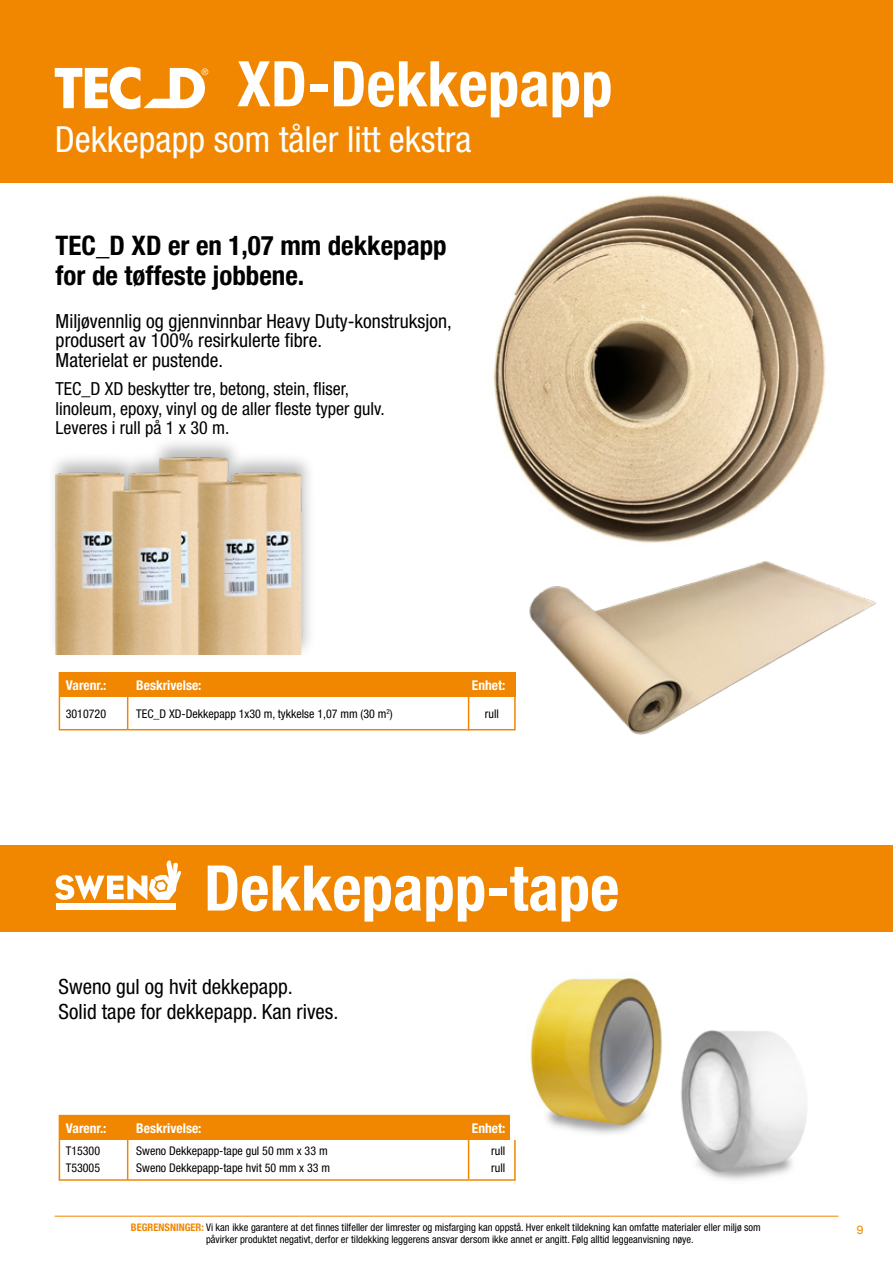
<style>
.page{position:relative;width:893px;height:1263px;background:#fff}
.page>*{position:absolute;margin:0;border:0;box-sizing:border-box;transform-origin:0 0}
.t1{font:700 condensed 63px "Helvetica Neue";color:#fff}
.t2{font:condensed 36px "Helvetica Neue";color:#fff}
.t3{font:700 condensed 27px/30px "Helvetica Neue";color:#000}
.t4{font:condensed 21px/25.5px "Helvetica Neue";color:#000}
.t5{font:condensed 19.5px/19.5px "Helvetica Neue";color:#000}
.t6{font:condensed 18px/19.5px "Helvetica Neue";color:#000}
.t7{font:700 condensed 13.5px "Helvetica Neue";color:#fff}
.t8{font:condensed 12px "Helvetica Neue";color:#000}
.t9{font:12px "Helvetica Neue";color:#f18700}
.t10{font:condensed 10.5px "Helvetica Neue";color:#000}
.s1{font-weight:700;color:#f18700}
</style>
<div class="page">
<hr style="left:55px;top:1216px;width:783px;height:1px;background:#f18700">
<div style="left:0;top:0;width:893px;height:183px;background:#f18700"></div>
<svg style="left:55px;top:67px;width:153px;height:42px"></svg>
<img style="left:493px;top:195px;width:333px;height:334px">
<img style="left:529px;top:529px;width:347px;height:206px">
<div style="left:47px;top:435px;width:269px;height:223px;background:#000;opacity:.27"></div>
<img style="left:56px;top:435px;width:260px;height:220px">
<div style="left:59px;top:672px;width:457px;height:58px;background:#fff;border:2px solid #f18700"></div>
<div style="left:59px;top:672px;width:457px;height:24px;background:#f18700"></div>
<hr style="left:127px;top:679px;width:1px;height:50px;background:#f18700">
<hr style="left:468px;top:681px;width:1px;height:49px;background:#f18700">
<div style="left:59px;top:1115px;width:457px;height:24px;background:#f18700"></div>
<hr style="left:127px;top:1121px;width:1px;height:59px;background:#f18700">
<hr style="left:468px;top:1127px;width:1px;height:52px;background:#f18700">
<div style="left:0;top:845px;width:893px;height:87px;background:#f18700"></div>
<div style="left:56px;top:903px;width:120px;height:7px;background:#fff"></div>
<svg style="left:55px;top:860px;width:126px;height:40px"></svg>
<img style="left:511px;top:978px;width:151px;height:161px">
<img style="left:681px;top:1030px;width:126px;height:150px">
<h1 class="t1" style="left:237px;top:46px;width:377px">XD-Dekkepapp</h1>
<h2 class="t2" style="left:55px;top:118px;width:418px">Dekkepapp som tåler litt ekstra</h2>
<h3 class="t3" style="left:56px;top:230px;width:393px">TEC_D XD er en 1,07 mm dekkepapp for de tøffeste jobbene.</h3>
<h3 class="t5" style="left:56px;top:311px;width:398px">Miljøvennlig og gjennvinnbar Heavy Duty-konstruksjon, produsert av 100% resirkulerte fibre.<br>Materielat er pustende.</h3>
<h3 class="t6" style="left:56px;top:379px;width:331px">TEC_D XD beskytter tre, betong, stein, fliser, linoleum, epoxy, vinyl og de aller fleste typer gulv.<br>Leveres i rull på 1 x 30 m.</h3>
<p class="t7" style="left:66px;top:677px;width:42px">Varenr.:</p>
<p class="t7" style="left:136px;top:677px;width:67px">Beskrivelse:</p>
<p class="t7" style="left:472px;top:677px;width:35px">Enhet:</p>
<p class="t8" style="left:66px;top:707px;width:42px">3010720</p>
<p class="t8" style="left:136px;top:707px;width:258px">TEC_D XD-Dekkepapp 1x30 m, tykkelse 1,07 mm (30 m<sup>2</sup>)</p>
<p class="t8" style="left:485px;top:707px;width:16px">rull</p>
<h1 class="t1" style="left:204px;top:850px;width:417px">Dekkepapp-tape</h1>
<h3 class="t4" style="left:59px;top:973px;width:281px">Sweno gul og hvit dekkepapp.<br>Solid tape for dekkepapp. Kan rives.</h3>
<p class="t7" style="left:66px;top:1120px;width:42px">Varenr.:</p>
<p class="t7" style="left:136px;top:1120px;width:67px">Beskrivelse:</p>
<p class="t7" style="left:472px;top:1120px;width:35px">Enhet:</p>
<p class="t8" style="left:66px;top:1144px;width:36px">T15300</p>
<p class="t8" style="left:136px;top:1144px;width:193px">Sweno Dekkepapp-tape gul 50 mm x 33 m</p>
<p class="t8" style="left:491px;top:1144px;width:16px">rull</p>
<p class="t8" style="left:66px;top:1160px;width:36px">T53005</p>
<p class="t8" style="left:136px;top:1160px;width:195px">Sweno Dekkepapp-tape hvit 50 mm x 33 m</p>
<p class="t8" style="left:491px;top:1160px;width:16px">rull</p>
<p class="t10" style="left:131px;top:1221px;width:631px"><span class="s1">BEGRENSNINGER:</span> Vi kan ikke garantere at det finnes tilfeller der limrester og misfarging kan oppstå. Hver enkelt tildekning kan omfatte materialer eller miljø som</p>
<p class="t9" style="left:857px;top:1221px;width:8px">9</p>
<p class="t10" style="left:206px;top:1233px;width:489px">påvirker produktet negativt, derfor er tildekking leggerens ansvar dersom ikke annet er angitt. Følg alltid leggeanvisning nøye.</p>
</div>
